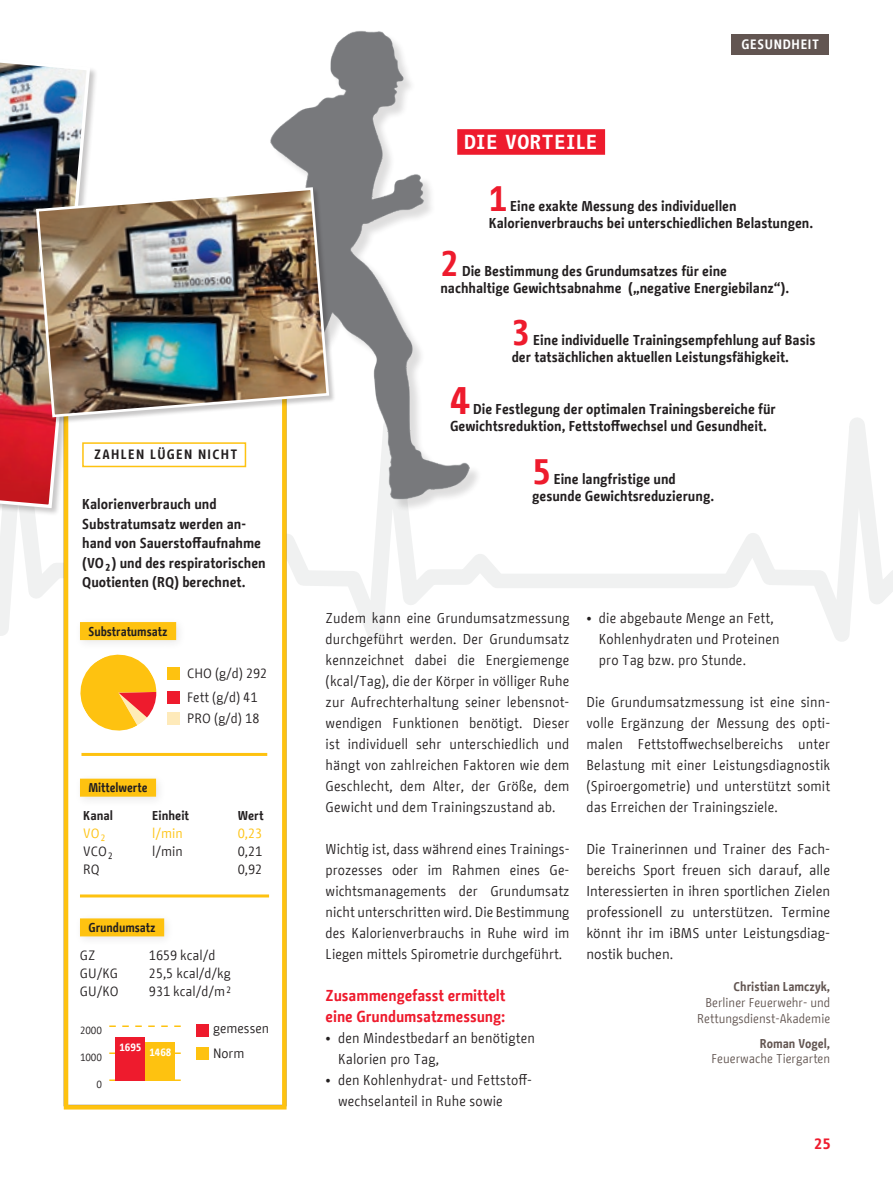
<style>
.page{position:relative;width:893px;height:1191px;background:#fff}
.page>*{position:absolute;margin:0;border:0;box-sizing:border-box;transform-origin:0 0}
.Text{font:700 38.25px "BMF Change";color:#ee1b2d}
.Text-2{font:700 35.25px "BMF Change";color:#ee1b2d}
.BFW_Headline_hinterl{font:700 20.25px "BMF Change Letter";letter-spacing:.05em;color:#fff}
.BFW_Zwischentitel{font:700 15.75px/21px "BMF Change";letter-spacing:-.005em;color:#ee1b2d}
.t1{font:700 15px "BMF Change Letter";color:#ee1b2d}
.BFW_Fließtext{font:14.25px/21px "BMF Change";letter-spacing:.01em;color:#231f20;text-align:justify}
.Text-3{font:700 14.25px/17.1px "BMF Change";color:#231f20}
.Text-4{font:13.5px/24.9px "BMF Change";color:#231f20}
.BMF_Vorspann{font:700 13.5px "BMF Change";letter-spacing:.1em;color:#231f20}
.Text-5{font:13.5px "BMF Change";color:#fec210}
.t2{font:700 13.5px "BMF Change";letter-spacing:.05em;color:#fff}
.BFW_Autor{font:12.75px/15.8px "BMF Change";color:#625551;text-align:right}
.Feuer_BU_hinterlegt{font:700 12.75px "BMF Change";letter-spacing:-.005em;color:#231f20;scale:.95 1}
.Text-6{font:700 12.75px "BMF Change";color:#231f20}
.t3{font:10.5px "BMF Change";color:#231f20}
.t4{font:700 10.5px "BMF Change";color:#fff}
.s1{font-weight:700}
</style>
<div class="page">
<svg style="left:726px;top:418px;width:167px;height:224px"></svg>
<svg style="left:287px;top:522px;width:213px;height:120px"></svg>
<div style="left:497px;top:573px;width:231px;height:15px;background:#f0f1f1"></div>
<img style="left:270px;top:31px;width:208px;height:491px">
<svg style="left:0;top:516px;width:64px;height:180px"></svg>
<div style="left:65px;top:264px;width:221px;height:841px;background:#fff"></div>
<div style="left:80px;top:918px;width:84px;height:18px;background:#fec210"></div>
<div style="left:80px;top:778px;width:76px;height:18px;background:#fec210"></div>
<div style="left:74px;top:616px;width:113px;height:34px;background:#231f20;opacity:.1"></div>
<div style="left:80px;top:622px;width:96px;height:18px;background:#fec210"></div>
<div style="left:168px;top:667px;width:12px;height:13px;background:#fec210"></div>
<div style="left:168px;top:691px;width:12px;height:12px;background:#ee1b2d"></div>
<div style="left:168px;top:712px;width:12px;height:12px;background:#feeaba"></div>
<div style="left:197px;top:1024px;width:12px;height:12px;background:#ee1b2d"></div>
<div style="left:197px;top:1047px;width:12px;height:12px;background:#fec210"></div>
<hr style="left:81px;top:753px;width:186px;height:3px;background:#fec210">
<hr style="left:80px;top:894px;width:189px;height:3px;background:#fec210">
<svg style="left:109px;top:1079px;width:72px;height:2px"></svg>
<svg style="left:109px;top:1052px;width:72px;height:2px"></svg>
<svg style="left:109px;top:1025px;width:72px;height:2px"></svg>
<div style="left:115px;top:1037px;width:30px;height:44px;background:#ee1b2d"></div>
<div style="left:145px;top:1042px;width:30px;height:39px;background:#fec210"></div>
<div style="left:64px;top:269px;width:223px;height:840px;border:4px solid #fec210"></div>
<svg style="left:75px;top:649px;width:81px;height:82px"></svg>
<div style="left:731px;top:34px;width:98px;height:20px;background:#625551"></div>
<div style="left:82px;top:442px;width:164px;height:25px;border:2px solid #fec210"></div>
<div style="left:0;top:42px;width:98px;height:474px;background:#231f20;opacity:.25"></div>
<img style="left:0;top:42px;width:92px;height:468px">
<div style="left:36px;top:187px;width:300px;height:237px;background:#231f20;opacity:.25"></div>
<img style="left:35px;top:186px;width:296px;height:233px">
<div style="left:457px;top:129px;width:148px;height:26px;background:#ee1b2d"></div>
<div style="left:94px;top:449px;width:146px;height:11px;background:#fff"></div>
<h2 class="BMF_Vorspann" style="left:94px;top:445px;width:145px">ZAHLEN LÜGEN NICHT</h2>
<p class="Text-3" style="left:82px;top:495px;width:185px;line-height:19.5px">Kalorienverbrauch und<br>Substratumsatz werden an&shy;hand von Sauerstoffaufnahme (VO²) und des respiratorischen<br>Quotienten (RQ) berechnet.</p>
<p class="Feuer_BU_hinterlegt" style="left:88px;top:622px;width:85px">Substratumsatz</p>
<p class="Text-4" style="left:187px;top:661px;width:82px">CHO (g/d) 292</p>
<p class="Text-4" style="left:187px;top:684px;width:72px">Fett (g/d) 41</p>
<p class="Text-4" style="left:187px;top:706px;width:74px">PRO (g/d) 18</p>
<p class="Feuer_BU_hinterlegt" style="left:88px;top:779px;width:64px">Mittelwerte</p>
<p class="Text-6" style="left:83px;top:806px;width:31px">Kanal</p>
<p class="Text-6" style="left:152px;top:806px;width:38px">Einheit</p>
<p class="Text-6" style="left:238px;top:806px;width:27px">Wert</p>
<p class="Text-5" style="left:83px;top:823px;width:25px">VO²</p>
<p class="Text-5" style="left:152px;top:823px;width:32px">l/min</p>
<p class="Text-5" style="left:238px;top:823px;width:26px">0,23</p>
<p class="Text-4" style="left:83px;top:838px;width:32px">VCO²</p>
<p class="Text-4" style="left:152px;top:838px;width:32px">l/min</p>
<p class="Text-4" style="left:238px;top:838px;width:26px">0,21</p>
<p class="Text-4" style="left:83px;top:856px;width:18px">RQ</p>
<p class="Text-4" style="left:238px;top:856px;width:26px">0,92</p>
<p class="Feuer_BU_hinterlegt" style="left:88px;top:918px;width:72px">Grundumsatz</p>
<p class="Text-4" style="left:80px;top:943px;width:17px">GZ</p>
<p class="Text-4" style="left:149px;top:943px;width:68px">1659 kcal/d</p>
<p class="Text-4" style="left:80px;top:961px;width:40px">GU/KG</p>
<p class="Text-4" style="left:149px;top:961px;width:83px">25,5 kcal/d/kg</p>
<p class="Text-4" style="left:80px;top:979px;width:40px">GU/KO</p>
<p class="Text-4" style="left:149px;top:979px;width:85px">931 kcal/d/m²</p>
<p class="t3" style="left:80px;top:1022px;width:23px">2000</p>
<p class="t3" style="left:80px;top:1049px;width:23px">1000</p>
<p class="t3" style="left:96px;top:1076px;width:7px">0</p>
<p class="t4" style="left:119px;top:1039px;width:23px">1695</p>
<p class="t4" style="left:149px;top:1044px;width:23px">1468</p>
<p class="Text-4" style="left:213px;top:1016px;width:58px">gemessen<br>Norm</p>
<h1 class="BFW_Headline_hinterl" style="left:464px;top:128px;width:134px">DIE VORTEILE</h1>
<p class="t2" style="left:741px;top:34px;width:79px">GESUNDHEIT</p>
<p class="Text-2" style="left:489px;top:174px;width:20px">1</p>
<p class="Text-3" style="left:489px;top:198px;width:326px;text-indent:22px">Eine exakte Messung des individuellen<br>Kalorienverbrauchs bei unterschiedlichen Belastungen.</p>
<p class="Text-2" style="left:440px;top:239px;width:20px">2</p>
<p class="Text-3" style="left:440px;top:263px;width:350px;text-indent:22px">Die Bestimmung des Grundumsatzes für eine nachhaltige Gewichtsabnahme („negative Energiebilanz“).</p>
<p class="Text-2" style="left:512px;top:307px;width:20px">3</p>
<p class="Text-3" style="left:512px;top:331px;width:305px;text-indent:22px">Eine individuelle Trainingsempfehlung auf Basis der tatsächlichen aktuellen Leistungsfähigkeit.</p>
<p class="Text" style="left:450px;top:373px;width:21px">4</p>
<p class="Text-3" style="left:450px;top:401px;width:327px;text-indent:23px">Die Festlegung der optimalen Trainingsbereiche für<br>Gewichtsreduktion, Fettstoffwechsel und Gesundheit.</p>
<p class="Text-2" style="left:532px;top:446px;width:20px">5</p>
<p class="Text-3" style="left:532px;top:470px;width:183px;text-indent:22px">Eine langfristige und gesunde Gewichtsreduzierung.</p>
<p class="BFW_Fließtext" style="left:326px;top:607px;width:245px">Zudem kann eine Grundumsatzmessung durchgeführt werden. Der Grundumsatz kennzeichnet dabei die Energiemenge (kcal/Tag), die der Körper in völliger Ruhe zur Aufrechterhaltung seiner lebensnot&shy;wendigen Funktionen benötigt. Dieser ist individuell sehr unterschiedlich und hängt von zahlreichen Faktoren wie dem Geschlecht, dem Alter, der Größe, dem Gewicht und dem Trainingszustand ab.</p>
<p class="BFW_Fließtext" style="left:326px;top:838px;width:245px">Wichtig ist, dass während eines Trainings&shy;prozesses oder im Rahmen eines Ge&shy;wichtsmanagements der Grundumsatz nicht unterschritten wird. Die Bestimmung des Kalorienverbrauchs in Ruhe wird im Liegen mittels Spirometrie durchgeführt.</p>
<h3 class="BFW_Zwischentitel" style="left:326px;top:985px;width:181px">Zusammengefasst ermittelt eine Grundumsatzmessung:</h3>
<p class="BFW_Fließtext" style="left:326px;top:1027px;width:211px">• den Mindestbedarf an benötigten</p>
<p class="BFW_Fließtext" style="left:338px;top:1048px;width:102px">Kalorien pro Tag,</p>
<p class="BFW_Fließtext" style="left:326px;top:1069px;width:206px">• den Kohlenhydrat- und Fettstoff-</p>
<p class="BFW_Fließtext" style="left:338px;top:1090px;width:166px">wechselanteil in Ruhe sowie</p>
<p class="BFW_Fließtext" style="left:586px;top:607px;width:189px">• die abgebaute Menge an Fett,</p>
<p class="BFW_Fließtext" style="left:599px;top:628px;width:182px">Kohlenhydraten und Proteinen</p>
<p class="BFW_Fließtext" style="left:599px;top:649px;width:149px">pro Tag bzw. pro Stunde.</p>
<p class="BFW_Fließtext" style="left:586px;top:691px;width:245px">Die Grundumsatzmessung ist eine sinn&shy;volle Ergänzung der Messung des opti&shy;malen Fettstoffwechselbereichs unter Belastung mit einer Leistungsdiagnostik (Spiroergometrie) und unterstützt somit das Erreichen der Trainingsziele.</p>
<p class="BFW_Fließtext" style="left:586px;top:838px;width:245px">Die Trainerinnen und Trainer des Fach&shy;bereichs Sport freuen sich darauf, alle Interessierten in ihren sportlichen Zielen professionell zu unterstützen. Termine könnt ihr im iBMS unter Leistungsdiag&shy;nostik buchen.</p>
<p class="BFW_Autor" style="left:697px;top:979px;width:134px"><span class="s1">Christian Lamczyk,<br></span>Berliner Feuerwehr- und<br>Rettungsdienst-Akademie</p>
<p class="BFW_Autor" style="left:712px;top:1035px;width:120px"><span class="s1">Roman Vogel,<br></span>Feuerwache Tiergarten</p>
<p class="t1" style="left:814px;top:1133px;width:18px">25</p>
</div>
